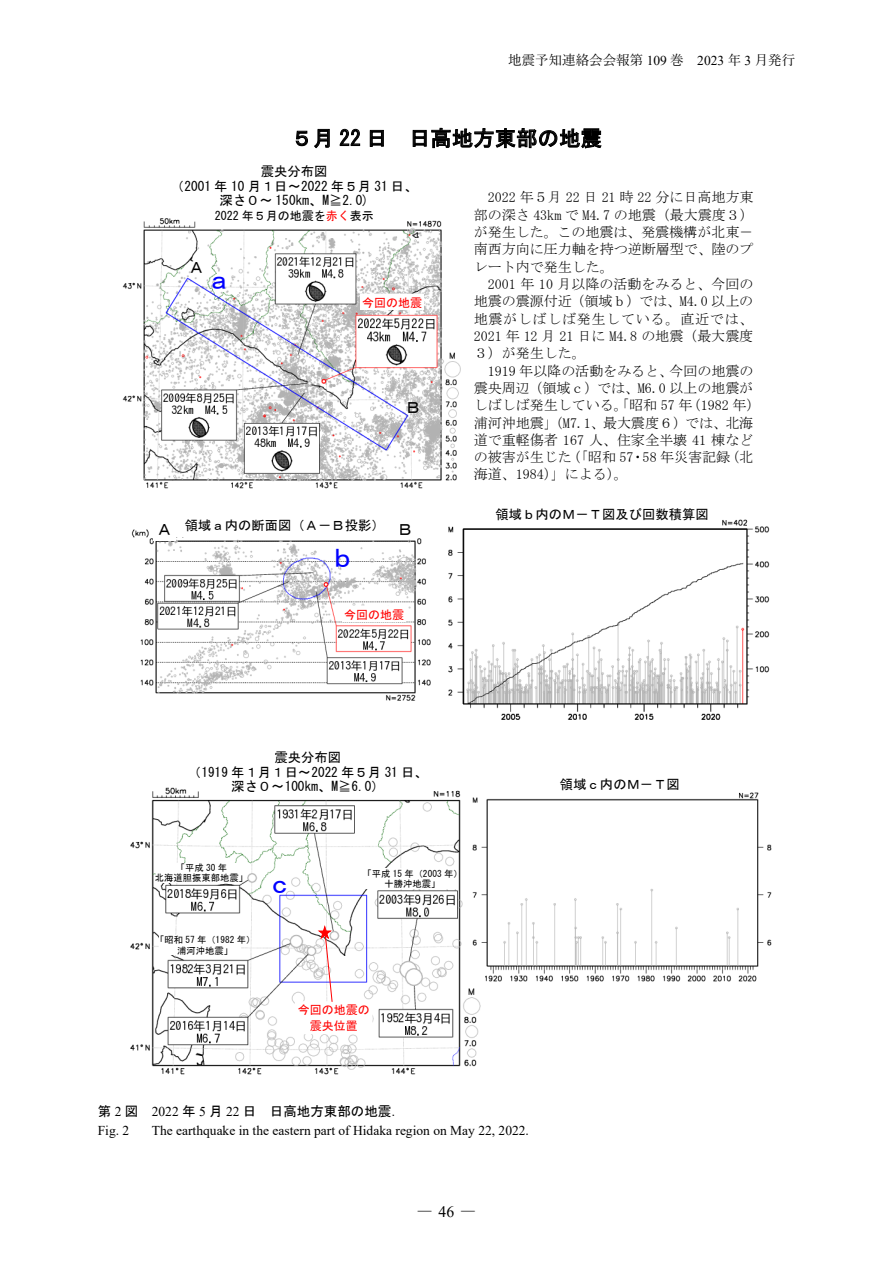
<style>
.page{position:relative;width:893px;height:1263px;background:#fff}
.page>*{position:absolute;margin:0;border:0;box-sizing:border-box;transform-origin:0 0}
.t1{font:26.7px "MS Gothic";color:#00f}
.t2{font:21.3px "MS Gothic";letter-spacing:.01em;color:#000}
.t3{font:16.05px "MS Gothic";color:#000}
.t4{font:15.75px "Yu Mincho";color:#000}
.t5{font:14.1px "MS Mincho";color:#000}
.t6{font:14.1px "MS Mincho";letter-spacing:.045em;color:#000}
.t7{font:13.5px "Times New Roman";color:#000}
.t8{font:13.5px "MS Gothic";color:#000}
.t9{font:13.5px "Yu Mincho";color:#000}
.t10{font:13.35px/14.7px "MS Gothic";color:#000;text-align:center}
.t11{font:12px/15.3px "MS Gothic";color:#f00;text-align:center}
.t12{font:12px "MS Gothic";color:#000}
.t13{font:9.3px/10.5px "MS Gothic";color:#000;text-align:center}
.s1{font-family:"Times New Roman"}
.s2{color:#f00}
</style>
<div class="page">
<img style="left:122px;top:218px;width:339px;height:270px">
<img style="left:130px;top:787px;width:351px;height:288px">
<img style="left:469px;top:790px;width:303px;height:194px">
<img style="left:448px;top:519px;width:322px;height:201px">
<img style="left:131px;top:529px;width:300px;height:172px">
<div style="left:489px;top:506px;width:225px;height:21px;background:#fff"></div>
<div style="left:527px;top:776px;width:185px;height:17px;background:#fff"></div>
<div style="left:393px;top:522px;width:20px;height:16px;background:#fff"></div>
<div style="left:343px;top:606px;width:63px;height:15px;background:#fff"></div>
<div style="left:360px;top:294px;width:64px;height:15px;background:#fff"></div>
<div style="left:296px;top:1002px;width:76px;height:32px;background:#fff"></div>
<svg style="left:318px;top:923px;width:15px;height:79px"></svg>
<div style="left:170px;top:517px;width:230px;height:20px;background:#fff"></div>
<div style="left:153px;top:522px;width:23px;height:18px;background:#fff"></div>
<div style="left:156px;top:863px;width:81px;height:20px;background:#fff"></div>
<div style="left:159px;top:934px;width:82px;height:20px;background:#fff"></div>
<div style="left:366px;top:868px;width:91px;height:21px;background:#fff"></div>
<p class="t9" style="left:508px;top:48px;width:288px">地震予知連絡会会報第 <span class="s1">109</span> 巻　<span class="s1">2023</span> 年 <span class="s1">3</span> 月発行</p>
<p class="t2" style="left:291px;top:127px;width:312px">５月 22 日 日高地方東部の地震</p>
<p class="t10" style="left:171px;top:164px;width:248px">震央分布図<br>（2001 年 10 月１日～2022 年５月 31 日、深さ０～ 150km、M≧2.0)</p>
<p class="t12" style="left:215px;top:209px;width:161px">2022 年５月の地震を<span class="s2">赤く</span>表示</p>
<p class="t3" style="left:189px;top:260px;width:17px">Ａ</p>
<p class="t1" style="left:206px;top:266px;width:28px">ａ</p>
<p class="t11" style="left:362px;top:294px;width:61px">今回の地震</p>
<p class="t3" style="left:405px;top:399px;width:17px">Ｂ</p>
<p class="t3" style="left:157px;top:521px;width:17px">Ａ</p>
<p class="t10" style="left:185px;top:518px;width:201px">領域ａ内の断面図（Ａ－Ｂ投影）</p>
<p class="t1" style="left:329px;top:544px;width:28px">ｂ</p>
<p class="t3" style="left:397px;top:521px;width:17px">Ｂ</p>
<p class="t11" style="left:344px;top:607px;width:61px">今回の地震</p>
<p class="t5" style="left:488px;top:190px;width:267px">2022 年５月 22 日 21 時 22 分に日高地方東</p>
<p class="t5" style="left:474px;top:208px;width:282px">部の深さ 43km で M4.7 の地震（最大震度３）</p>
<p class="t5" style="left:474px;top:225px;width:281px">が発生した。この地震は、発震機構が北東－</p>
<p class="t5" style="left:474px;top:242px;width:281px">南西方向に圧力軸を持つ逆断層型で、陸のプ</p>
<p class="t5" style="left:474px;top:259px;width:142px">レート内で発生した。</p>
<p class="t5" style="left:488px;top:277px;width:267px">2001 年 10 月以降の活動をみると、今回の</p>
<p class="t5" style="left:474px;top:294px;width:281px">地震の震源付近（領域ｂ）では、M4.0 以上の</p>
<p class="t6" style="left:474px;top:311px;width:281px">地震がしばしば発生している。直近では、</p>
<p class="t5" style="left:474px;top:329px;width:281px">2021 年 12 月 21 日に M4.8 の地震（最大震度</p>
<p class="t5" style="left:474px;top:346px;width:114px">３）が発生した。</p>
<p class="t5" style="left:488px;top:363px;width:267px">1919 年以降の活動をみると、今回の地震の</p>
<p class="t5" style="left:474px;top:381px;width:281px">震央周辺（領域ｃ）では、M6.0 以上の地震が</p>
<p class="t5" style="left:474px;top:398px;width:288px">しばしば発生している。「昭和 57 年（1982 年）</p>
<p class="t5" style="left:474px;top:415px;width:281px">浦河沖地震」（M7.1、最大震度６）では、北海</p>
<p class="t5" style="left:474px;top:433px;width:281px">道で重軽傷者 167 人、住家全半壊 41 棟など</p>
<p class="t5" style="left:474px;top:450px;width:281px">の被害が生じた（「昭和 57・58 年災害記録（北</p>
<p class="t5" style="left:474px;top:467px;width:156px">海道、1984）」による）。</p>
<p class="t10" style="left:495px;top:507px;width:215px">領域ｂ内のＭ－Ｔ図及び回数積算図</p>
<p class="t10" style="left:188px;top:750px;width:241px">震央分布図<br>（1919 年１月１日～2022 年５月 31 日、深さ０～100km、M≧6.0）</p>
<p class="t13" style="left:155px;top:862px;width:95px">「平成 30 年<br>北海道胆振東部地震」</p>
<p class="t13" style="left:155px;top:935px;width:102px">「昭和 57 年（1982 年）浦河沖地震」</p>
<p class="t1" style="left:266px;top:870px;width:28px">ｃ</p>
<p class="t13" style="left:362px;top:868px;width:102px">「平成 15 年（2003 年）十勝沖地震」</p>
<p class="t11" style="left:298px;top:1002px;width:73px">今回の地震の震央位置</p>
<p class="t10" style="left:560px;top:776px;width:121px">領域ｃ内のＭ－Ｔ図</p>
<p class="t8" style="left:98px;top:1105px;width:309px">第 <span class="s1">2</span> 図　 <span class="s1">2022</span> 年 <span class="s1">5</span> 月 <span class="s1">22</span> 日　日高地方東部の地震．</p>
<p class="t7" style="left:98px;top:1121px;width:33px">Fig. 2</p>
<p class="t7" style="left:152px;top:1121px;width:379px">The earthquake in the eastern part of Hidaka region on May 22, 2022.</p>
<p class="t4" style="left:417px;top:1197px;width:61px">―<span class="s1">46</span>―</p>
</div>
